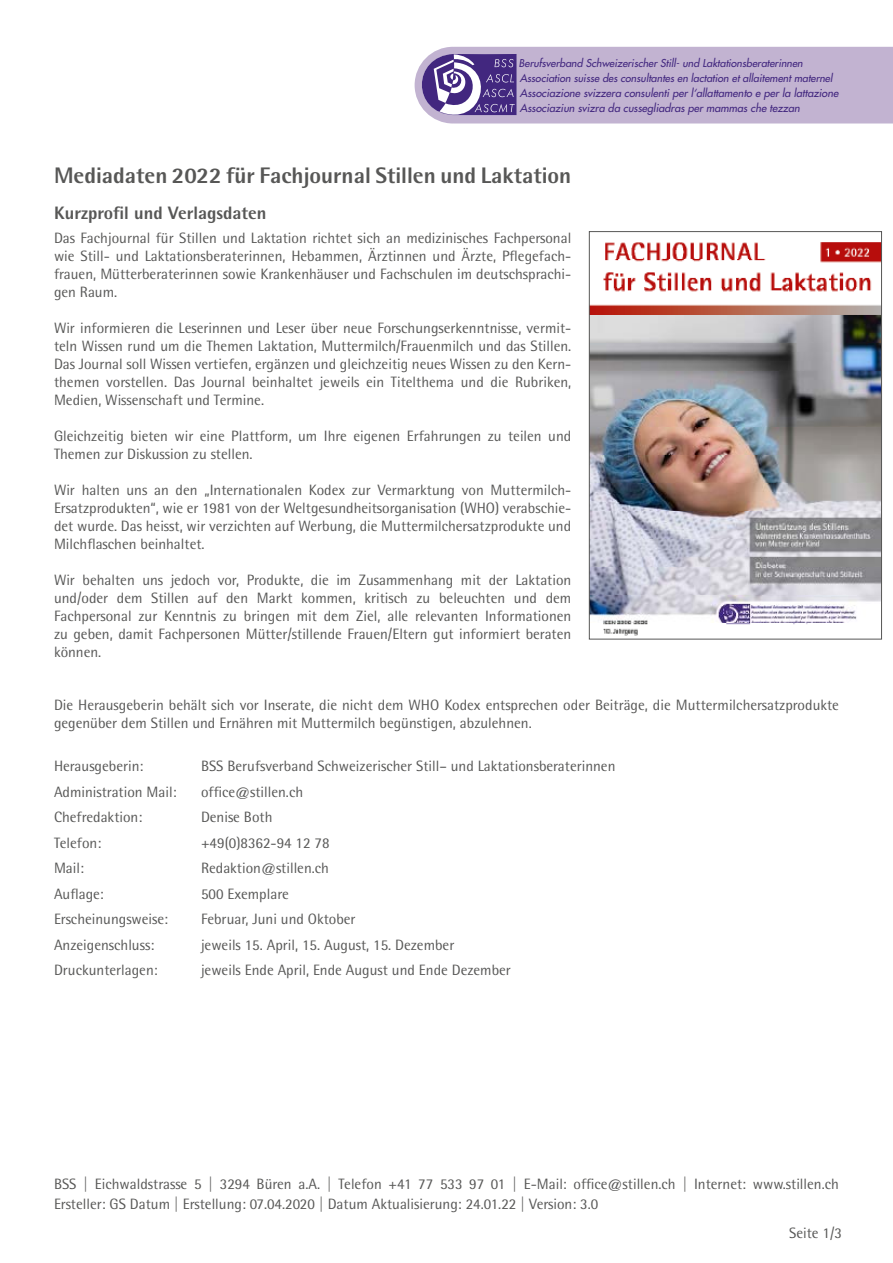
<style>
.page{position:relative;width:893px;height:1263px;background:#fff}
.page>*{position:absolute;margin:0;border:0;box-sizing:border-box;transform-origin:0 0}
.t1{font:800 22.5px "Rotis Semi Sans Std";color:#575756}
.t2{font:800 18px "Rotis Semi Sans Std";color:#575756}
.t3{font:15px/18px "Rotis Semi Sans Std";color:#575756;text-align:justify}
.t4{font:italic 500 10.95px/15.1px "Futura Std";color:#42277f}
.t5{font:italic 500 10.65px/15.1px "Futura Std";color:#42277f}
</style>
<div class="page">
<svg style="left:415px;top:47px;width:478px;height:77px;background:#b7a8ca"></svg>
<img style="left:591px;top:242px;width:289px;height:393px">
<div style="left:589px;top:231px;width:293px;height:408px;border:1px solid #575756"></div>
<p class="t5" style="left:519px;top:56px;width:315px">Berufsverband Schweizerischer Still- und Laktationsberaterinnen<br>Association suisse des consultantes en lactation et allaitement maternel</p>
<p class="t4" style="left:520px;top:86px;width:320px">Associazione svizzera consulenti per l‘allattamento e per la lattazione<br>Associaziun svizra da cussegliadras per mammas che tezzan</p>
<h1 class="t1" style="left:54px;top:161px;width:519px">Mediadaten 2022 für Fachjournal Stillen und Laktation</h1>
<p class="t2" style="left:54px;top:201px;width:214px">Kurzprofil und Verlagsdaten</p>
<p class="t3" style="left:54px;top:228px;width:519px">Das Fachjournal für Stillen und Laktation richtet sich an medizinisches Fachpersonal wie Still- und Laktationsberaterinnen, Hebammen, Ärztinnen und Ärzte, Pflegefach&shy;frauen, Mütterberaterinnen sowie Krankenhäuser und Fachschulen im deutschsprachi&shy;gen Raum.</p>
<p class="t3" style="left:54px;top:318px;width:519px">Wir informieren die Leserinnen und Leser über neue Forschungserkenntnisse, vermit&shy;teln Wissen rund um die Themen Laktation, Muttermilch/Frauenmilch und das Stillen.<br>Das Journal soll Wissen vertiefen, ergänzen und gleichzeitig neues Wissen zu den Kern&shy;themen vorstellen. Das Journal beinhaltet jeweils ein Titelthema und die Rubriken, Medien, Wissenschaft und Termine.</p>
<p class="t3" style="left:54px;top:426px;width:519px">Gleichzeitig bieten wir eine Plattform, um Ihre eigenen Erfahrungen zu teilen und<br>Themen zur Diskussion zu stellen.</p>
<p class="t3" style="left:54px;top:480px;width:519px">Wir halten uns an den „Internationalen Kodex zur Vermarktung von Muttermilch-Ersatzprodukten“, wie er 1981 von der Weltgesundheitsorganisation (WHO) verabschie&shy;det wurde. Das heisst, wir verzichten auf Werbung, die Muttermilchersatzprodukte und Milchflaschen beinhaltet.</p>
<p class="t3" style="left:54px;top:570px;width:519px">Wir behalten uns jedoch vor, Produkte, die im Zusammenhang mit der Laktation und/oder dem Stillen auf den Markt kommen, kritisch zu beleuchten und dem Fachpersonal zur Kenntnis zu bringen mit dem Ziel, alle relevanten Informationen zu geben, damit Fachpersonen Mütter/stillende Frauen/Eltern gut informiert beraten können.</p>
<p class="t3" style="left:54px;top:696px;width:786px">Die Herausgeberin behält sich vor Inserate, die nicht dem WHO Kodex entsprechen oder Beiträge, die Muttermilchersatzprodukte gegenüber dem Stillen und Ernähren mit Muttermilch begünstigen, abzulehnen.</p>
<p class="t3" style="left:54px;top:757px;width:91px">Herausgeberin:</p>
<p class="t3" style="left:201px;top:757px;width:416px">BSS Berufsverband Schweizerischer Still– und Laktationsberaterinnen</p>
<p class="t3" style="left:54px;top:783px;width:124px">Administration Mail:</p>
<p class="t3" style="left:201px;top:783px;width:104px">office@stillen.ch</p>
<p class="t3" style="left:54px;top:808px;width:90px">Chefredaktion:</p>
<p class="t3" style="left:201px;top:808px;width:73px">Denise Both</p>
<p class="t3" style="left:54px;top:834px;width:49px">Telefon:</p>
<p class="t3" style="left:201px;top:834px;width:130px">+49(0)8362-94 12 78</p>
<p class="t3" style="left:54px;top:859px;width:32px">Mail:</p>
<p class="t3" style="left:201px;top:859px;width:130px">Redaktion@stillen.ch</p>
<p class="t3" style="left:54px;top:885px;width:51px">Auflage:</p>
<p class="t3" style="left:201px;top:885px;width:89px">500 Exemplare</p>
<p class="t3" style="left:54px;top:910px;width:116px">Erscheinungsweise:</p>
<p class="t3" style="left:201px;top:910px;width:156px">Februar, Juni und Oktober</p>
<p class="t3" style="left:54px;top:936px;width:102px">Anzeigenschluss:</p>
<p class="t3" style="left:201px;top:936px;width:255px">jeweils 15. April, 15. August, 15. Dezember</p>
<p class="t3" style="left:54px;top:961px;width:105px">Druckunterlagen:</p>
<p class="t3" style="left:201px;top:961px;width:311px">jeweils Ende April, Ende August und Ende Dezember</p>
<p class="t3" style="left:54px;top:1174px;width:786px;line-height:19.5px">BSS | Eichwaldstrasse 5 | 3294 Büren a.A. | Telefon +41 77 533 97 01 | E-Mail: office@stillen.ch | Internet: www.stillen.ch<br>Ersteller: GS Datum | Erstellung: 07.04.2020 | Datum Aktualisierung: 24.01.22 | Version: 3.0</p>
<p class="t3" style="left:789px;top:1223px;width:54px">Seite 1/3</p>
</div>
